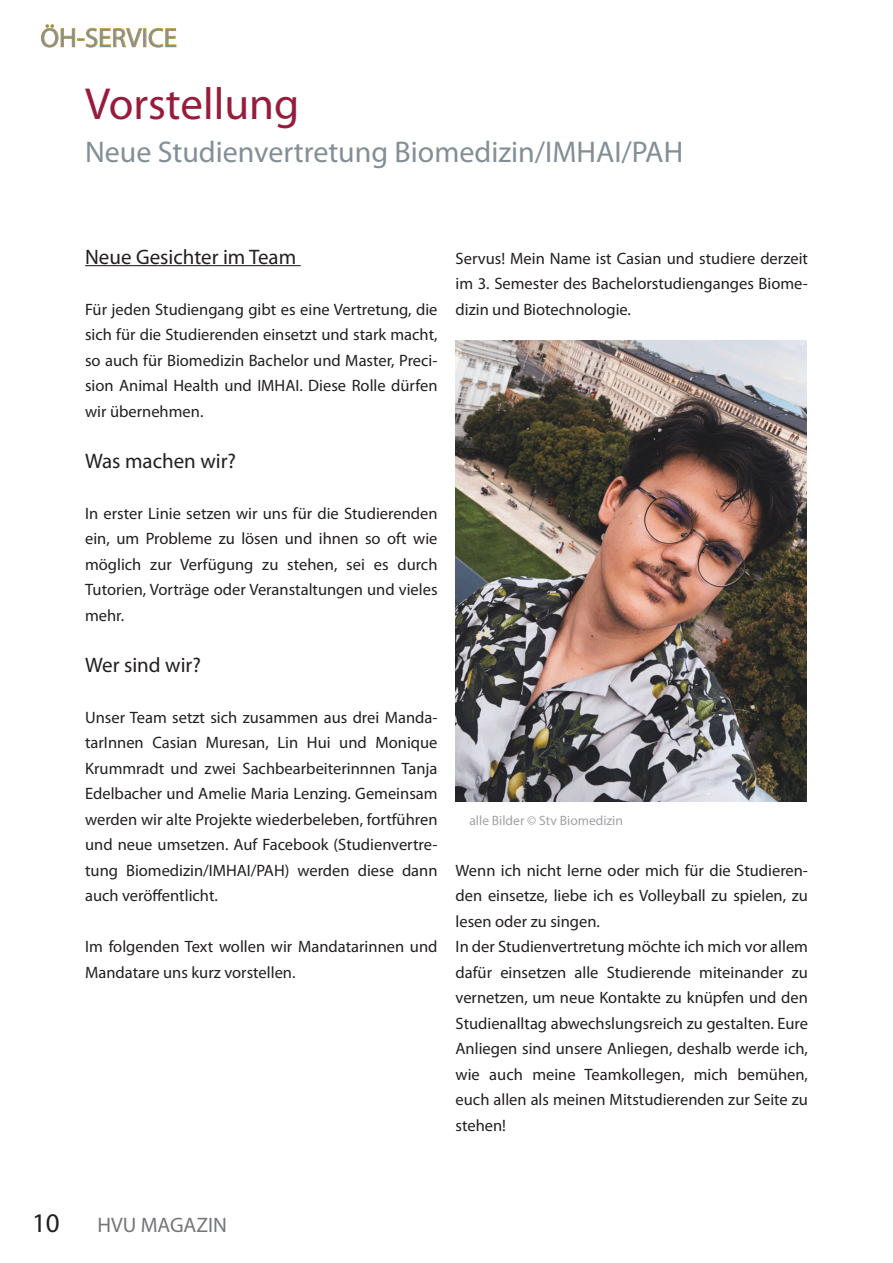
<style>
.page{position:relative;width:893px;height:1263px;background:#fff}
.page>*{position:absolute;margin:0;border:0;box-sizing:border-box;transform-origin:0 0}
.t1{font:45px "Myriad Pro";color:#971c3c}
.t2{font:30px "Myriad Pro";color:#828f96}
.t3{font:27px "Myriad Pro";color:#828f96}
.t4{font:27px "Myriad Pro";color:#231f20}
.t5{font:21px "Myriad Pro";color:#231f20}
.t6{font:21px "Myriad Pro";color:#757679}
.t7{font:16.5px/25.5px "Myriad Pro";color:#231f20;text-align:justify}
.t8{font:13.5px "Myriad Pro";color:#a0a1a5}
</style>
<div class="page">
<svg style="left:41px;top:24px;width:136px;height:24px"></svg>
<hr style="left:85px;top:265px;width:216px;height:1px;background:#1d1e1f">
<img style="left:456px;top:340px;width:351px;height:462px">
<h3 class="t3" style="left:40px;top:21px;width:138px">ÖH-SERVICE</h3>
<h1 class="t1" style="left:85px;top:76px;width:216px">Vorstellung</h1>
<h2 class="t2" style="left:85px;top:133px;width:600px">Neue Studienvertretung Biomedizin/IMHAI/PAH</h2>
<p class="t5" style="left:85px;top:244px;width:213px">Neue Gesichter im Team</p>
<p class="t7" style="left:85px;top:296px;width:354px">Für jeden Studiengang gibt es eine Vertretung, die sich für die Studierenden einsetzt und stark macht, so auch für Biomedizin Bachelor und Master, Preci&shy;sion Animal Health und IMHAI. Diese Rolle dürfen wir übernehmen.</p>
<p class="t5" style="left:85px;top:448px;width:153px">Was machen wir?</p>
<p class="t7" style="left:85px;top:500px;width:354px">In erster Linie setzen wir uns für die Studierenden ein, um Probleme zu lösen und ihnen so oft wie möglich zur Verfügung zu stehen, sei es durch Tutorien, Vorträge oder Veranstaltungen und vieles mehr.</p>
<p class="t5" style="left:85px;top:652px;width:117px">Wer sind wir?</p>
<p class="t7" style="left:85px;top:704px;width:354px">Unser Team setzt sich zusammen aus drei Manda&shy;tarInnen Casian Muresan, Lin Hui und Monique Krummradt und zwei Sachbearbeiterinnnen Tanja Edelbacher und Amelie Maria Lenzing. Gemeinsam werden wir alte Projekte wiederbeleben, fortführen und neue umsetzen. Auf Facebook (Studienvertre&shy;tung Biomedizin/IMHAI/PAH) werden diese dann auch veröffentlicht.</p>
<p class="t7" style="left:85px;top:933px;width:354px">Im folgenden Text wollen wir Mandatarinnen und<br>Mandatare uns kurz vorstellen.</p>
<p class="t7" style="left:456px;top:245px;width:354px">Servus! Mein Name ist Casian und studiere derzeit im 3. Semester des Bachelorstudienganges Biome&shy;dizin und Biotechnologie.</p>
<p class="t8" style="left:469px;top:812px;width:155px">alle Bilder © Stv Biomedizin</p>
<p class="t7" style="left:456px;top:857px;width:354px;text-align:left">Wenn ich nicht lerne oder mich für die Studieren&shy;den einsetze, liebe ich es Volleyball zu spielen, zu lesen oder zu singen.<br>In der Studienvertretung möchte ich mich vor allem dafür einsetzen alle Studierende miteinander zu vernetzen, um neue Kontakte zu knüpfen und den Studienalltag abwechslungsreich zu gestalten. Eure Anliegen sind unsere Anliegen, deshalb werde ich, wie auch meine Teamkollegen, mich bemühen, euch allen als meinen Mitstudierenden zur Seite zu stehen!</p>
<h3 class="t4" style="left:32px;top:1206px;width:29px">10</h3>
<p class="t6" style="left:97px;top:1212px;width:131px">HVU MAGAZIN</p>
</div>
